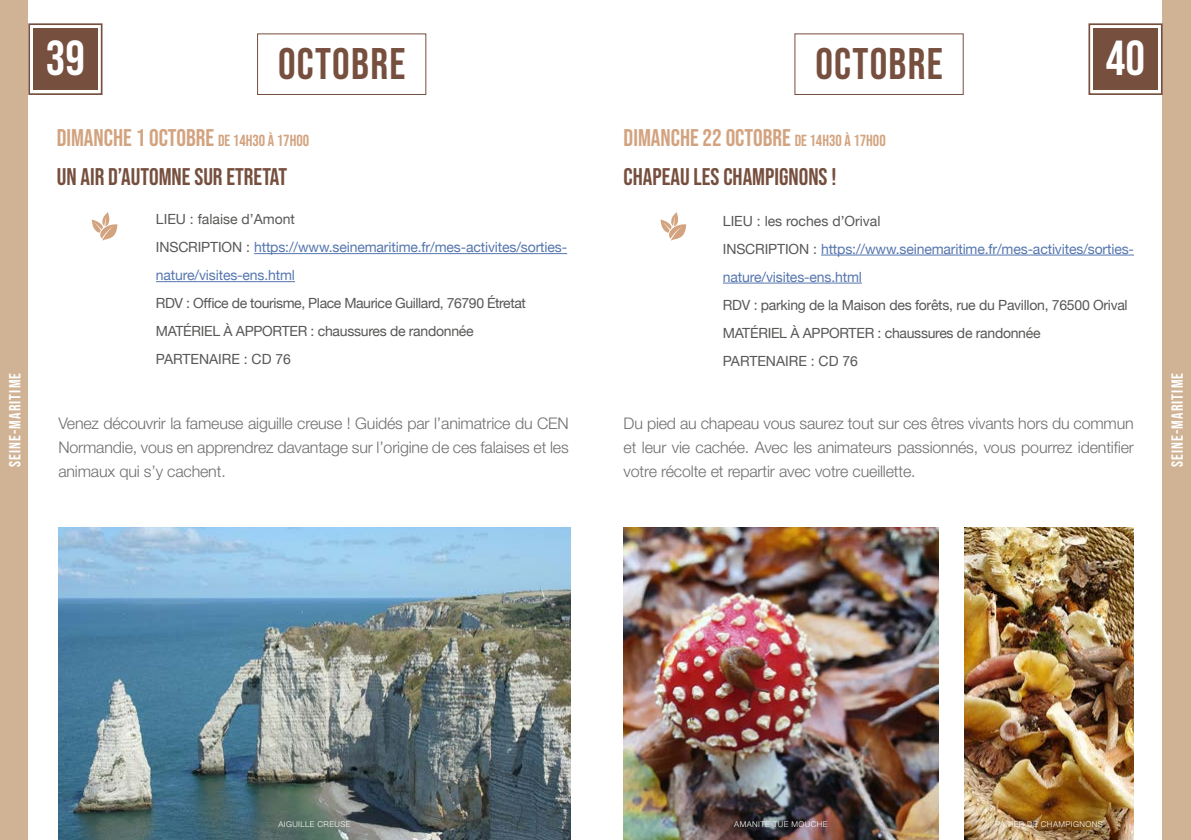
<style>
.page{position:relative;width:1191px;height:840px;background:#fff}
.page>*{position:absolute;margin:0;border:0;box-sizing:border-box;transform-origin:0 0}
.t1{font:49px "Bebas Neue";color:#fff}
.t2{font:44px "Bebas Neue";letter-spacing:.03em;color:#764f3e}
.t3{font:24px/39.2px "Bebas Neue";color:#764f3e}
.t4{font:300 16px/24px "Helvetica Neue LT Std";letter-spacing:-.01em;color:#706f6f;text-align:justify}
.t5{font:16px "Bebas Neue";letter-spacing:.07em;color:#fff}
.t6{font:14px/28px "Helvetica Neue";letter-spacing:-.02em;color:#575756}
.t7{font:14px/28px "Helvetica Neue";letter-spacing:-.01em;color:#5576af}
.t8{font:300 8px "Helvetica Neue LT Std";letter-spacing:.05em;color:#fff}
.s1{color:#d3a37f}
.s2{font-size:16px;color:#d3a37f}
.s3{color:#575756}
</style>
<div class="page">
<div style="left:1162px;top:0;width:29px;height:839px;background:#d0b395"></div>
<div style="left:0;top:0;width:28px;height:839px;background:#d0b395"></div>
<hr style="left:821px;top:254px;width:313px;height:1px;background:#5576af">
<hr style="left:723px;top:282px;width:139px;height:1px;background:#5576af">
<svg style="left:660px;top:212px;width:26px;height:28px"></svg>
<img style="left:964px;top:527px;width:169px;height:312px">
<div style="left:794px;top:33px;width:169px;height:62px;border:1px solid #764f3e"></div>
<hr style="left:254px;top:253px;width:313px;height:1px;background:#5576af">
<hr style="left:156px;top:281px;width:139px;height:1px;background:#5576af">
<svg style="left:28px;top:23px;width:75px;height:72px"></svg>
<div style="left:37px;top:32px;width:57px;height:55px;border:2px solid #764f3e"></div>
<svg style="left:1088px;top:23px;width:75px;height:72px"></svg>
<div style="left:1096px;top:32px;width:58px;height:55px;border:2px solid #764f3e"></div>
<img style="left:58px;top:527px;width:512px;height:312px">
<svg style="left:91px;top:212px;width:26px;height:28px"></svg>
<div style="left:257px;top:33px;width:169px;height:62px;border:1px solid #764f3e"></div>
<img style="left:623px;top:527px;width:315px;height:312px">
<h1 class="t1" style="left:46px;top:30px;width:41px">39</h1>
<h1 class="t1" style="left:1106px;top:30px;width:41px">40</h1>
<h2 class="t2" style="left:278px;top:39px;width:129px">OCTOBRE</h2>
<h2 class="t2" style="left:815px;top:39px;width:129px">OCTOBRE</h2>
<h3 class="t3" style="left:57px;top:118px;width:254px"><span class="s1">DIMANCHE 1 OCTOBRE</span> <span class="s2">DE 14H30 À 17H00<br></span>UN AIR D’AUTOMNE SUR ETRETAT</h3>
<p class="t7" style="left:156px;top:206px;width:413px"><span class="s3">LIEU : falaise d’Amont<br>INSCRIPTION :</span> https://www.seinemaritime.fr/mes-activites/sorties&shy;nature/visites-ens.html</p>
<p class="t6" style="left:156px;top:290px;width:371px">RDV : Office de tourisme, Place Maurice Guillard, 76790 Étretat<br>MATÉRIEL À APPORTER : chaussures de randonnée<br>PARTENAIRE : CD 76</p>
<h3 class="t3" style="left:623px;top:118px;width:263px"><span class="s1">DIMANCHE 22 OCTOBRE</span> <span class="s2">DE 14H30 À 17H00<br></span>CHAPEAU LES CHAMPIGNONS !</h3>
<p class="t7" style="left:723px;top:207px;width:413px"><span class="s3">LIEU : les roches d’Orival<br>INSCRIPTION :</span> https://www.seinemaritime.fr/mes-activites/sorties&shy;nature/visites-ens.html</p>
<p class="t6" style="left:723px;top:291px;width:406px">RDV : parking de la Maison des forêts, rue du Pavillon, 76500 Orival<br>MATÉRIEL À APPORTER : chaussures de randonnée<br>PARTENAIRE : CD 76</p>
<p class="t5" style="left:6px;top:467px;width:96px;rotate:-90deg">SEINE-MARITIME</p>
<p class="t5" style="left:1168px;top:467px;width:96px;rotate:-90deg">SEINE-MARITIME</p>
<p class="t4" style="left:58px;top:411px;width:512px">Venez découvrir la fameuse aiguille creuse ! Guidés par l’animatrice du CEN Normandie, vous en apprendrez davantage sur l’origine de ces falaises et les animaux qui s’y cachent.</p>
<p class="t4" style="left:623px;top:411px;width:512px">Du pied au chapeau vous saurez tout sur ces êtres vivants hors du commun et leur vie cachée. Avec les animateurs passionnés, vous pourrez identifier votre récolte et repartir avec votre cueillette.</p>
<p class="t8" style="left:278px;top:818px;width:74px">AIGUILLE CREUSE</p>
<p class="t8" style="left:734px;top:818px;width:95px">AMANITE TUE MOUCHE</p>
<p class="t8" style="left:995px;top:818px;width:109px">PANIER DE CHAMPIGNONS</p>
</div>
